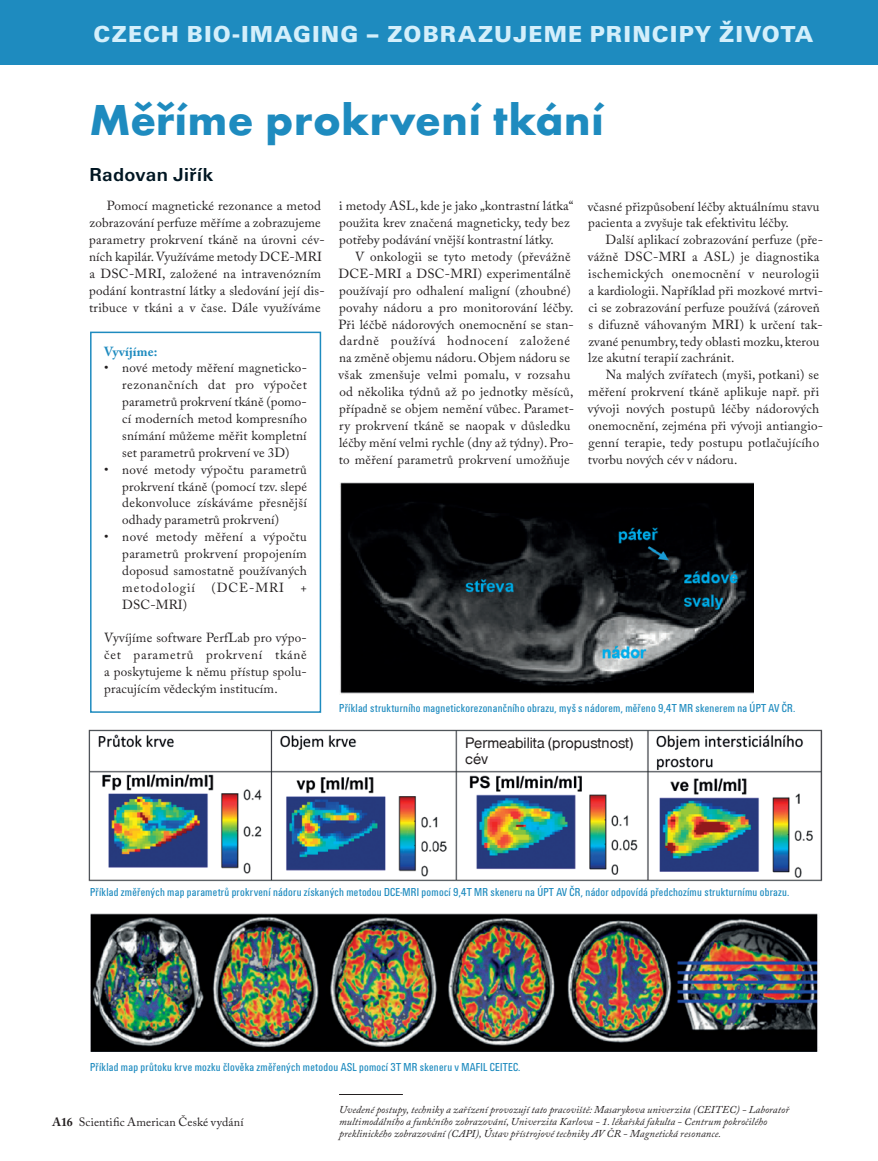
<style>
.page{position:relative;width:878px;height:1161px;background:#fff}
.page>*{position:absolute;margin:0;border:0;box-sizing:border-box;transform-origin:0 0}
.t1{font:700 45px "Futura TOT";letter-spacing:.015em;color:#1e8bbf}
.t2{font:24px "U001 TOT Blac";letter-spacing:.045em;color:#d4effb}
.t3{font:700 19.5px "U001 TOT";letter-spacing:.015em;color:#011622}
.t4{font:15.75px/16.5px "Nimbus Sans DEE";color:#231f20}
.t5{font:13.2px/17px "Adobe Caslon Pro";letter-spacing:.015em;color:#231f20}
.t6{font:700 13.2px "Adobe Caslon Pro";letter-spacing:.01em;color:#1e8bbf}
.t7{font:condensed 12px "U001 TOT";letter-spacing:.02em;color:#1e8bbf}
.t8{font:12px "Adobe Caslon Pro";letter-spacing:.015em;color:#231f20}
.t9{font:italic 10.5px/12px "Adobe Caslon Pro";letter-spacing:.01em;color:#231f20}
.s1{font-weight:700}
</style>
<div class="page">
<div style="left:0;top:0;width:878px;height:64px;background:#1e8bbf"></div>
<img style="left:88px;top:729px;width:734px;height:153px">
<img style="left:340px;top:483px;width:413px;height:211px">
<img style="left:90px;top:914px;width:729px;height:138px">
<div style="left:90px;top:332px;width:231px;height:381px;border:2px solid #1e8bbf"></div>
<div style="left:460px;top:733px;width:183px;height:37px;background:#fff"></div>
<hr style="left:339px;top:1094px;width:64px;height:1px;background:#231f20">
<h2 class="t2" style="left:93px;top:20px;width:721px">CZECH BIO-IMAGING – ZOBRAZUJEME PRINCIPY ŽIVOTA</h2>
<h1 class="t1" style="left:89px;top:92px;width:515px">Měříme prokrvení tkání</h1>
<h3 class="t3" style="left:89px;top:164px;width:125px">Radovan Jiřík</h3>
<p class="t5" style="left:89px;top:197px;width:237px;text-indent:18px">Pomocí magnetické rezonance a metod zobrazování perfuze měříme a zobrazujeme parametry prokrvení tkáně na úrovni cév&shy;ních kapilár. Využíváme metody DCE-MRI a DSC-MRI, založené na intravenózním podání kontrastní látky a sledování její dis&shy;tribuce v tkáni a v čase. Dále využíváme</p>
<p class="t5" style="left:339px;top:197px;width:236px">i metody ASL, kde je jako „kontrastní látka“ použita krev značená magneticky, tedy bez potřeby podávání vnější kontrastní látky.</p>
<p class="t5" style="left:338px;top:248px;width:237px;text-indent:17px">V onkologii se tyto metody (převážně DCE-MRI a DSC-MRI) experimentálně používají pro odhalení maligní (zhoubné) povahy nádoru a pro monitorování léčby.<br>Při léčbě nádorových onemocnění se stan&shy;dardně používá hodnocení založené na změně objemu nádoru. Objem nádoru se však zmenšuje velmi pomalu, v rozsahu od několika týdnů až po jednotky měsíců, případně se objem nemění vůbec. Paramet&shy;ry prokrvení tkáně se naopak v důsledku léčby mění velmi rychle (dny až týdny). Pro&shy;to měření parametrů prokrvení umožňuje</p>
<p class="t5" style="left:587px;top:197px;width:233px">včasné přizpůsobení léčby aktuálnímu stavu pacienta a zvyšuje tak efektivitu léčby.</p>
<p class="t5" style="left:587px;top:231px;width:237px;text-indent:18px">Další aplikací zobrazování perfuze (pře&shy;vážně DSC-MRI a ASL) je diagnostika ischemických onemocnění v neurologii a kardiologii. Například při mozkové mrtvi&shy;ci se zobrazování perfuze používá (zároveň s difuzně váhovaným MRI) k určení tak&shy;zvané penumbry, tedy oblasti mozku, kterou lze akutní terapií zachránit.</p>
<p class="t5" style="left:587px;top:366px;width:237px;text-indent:18px">Na malých zvířatech (myši, potkani) se měření prokrvení tkáně aplikuje např. při vývoji nových postupů léčby nádorových onemocnění, zejména při vývoji antiangio&shy;genní terapie, tedy postupu potlačujícího tvorbu nových cév v nádoru.</p>
<p class="t6" style="left:104px;top:343px;width:55px">Vyvíjíme:</p>
<p class="t5" style="left:122px;top:359px;width:186px;text-align:justify;text-indent:-18px">• nové metody měření magneticko&shy;rezonančních dat pro výpočet parametrů prokrvení tkáně (pomo&shy;cí moderních metod kompresního snímání můžeme měřit kompletní set parametrů prokrvení ve 3D)</p>
<p class="t5" style="left:122px;top:461px;width:186px;text-align:justify;text-indent:-18px">• nové metody výpočtu parametrů prokrvení tkáně (pomocí tzv. slepé dekonvoluce získáváme přesnější odhady parametrů prokrvení)</p>
<p class="t5" style="left:122px;top:528px;width:186px;text-align:justify;text-indent:-18px">• nové metody měření a výpočtu parametrů prokrvení propojením doposud samostatně používaných metodologií</p>
<p class="t5" style="left:211px;top:579px;width:97px">(DCE-MRI +</p>
<p class="t5" style="left:122px;top:596px;width:66px">DSC-MRI)</p>
<p class="t5" style="left:104px;top:629px;width:204px;text-align:justify">Vyvíjíme software PerfLab pro výpo&shy;čet parametrů prokrvení tkáně a poskytujeme k němu přístup spolu&shy;pracujícím vědeckým institucím.</p>
<p class="t7" style="left:339px;top:702px;width:458px">Příklad strukturního magnetickorezonančního obrazu, myš s nádorem, měřeno 9,4T MR skenerem na ÚPT AV ČR.</p>
<p class="t4" style="left:465px;top:734px;width:170px">Permeabilita (propustnost) cév</p>
<p class="t7" style="left:90px;top:885px;width:701px">Příklad změřených map parametrů prokrvení nádoru získaných metodou DCE-MRI pomocí 9,4T MR skeneru na ÚPT AV ČR, nádor odpovídá předchozímu strukturnímu obrazu.</p>
<p class="t7" style="left:90px;top:1060px;width:432px">Příklad map průtoku krve mozku člověka změřených metodou ASL pomocí 3T MR skeneru v MAFIL CEITEC.</p>
<p class="t8" style="left:52px;top:1114px;width:193px"><span class="s1">A16</span> Scientific American České vydání</p>
<p class="t9" style="left:339px;top:1103px;width:451px">Uvedené postupy, techniky a zařízení provozují tato pracoviště: Masarykova univerzita (CEITEC) - Laboratoř multimodálního a funkčního zobrazování, Univerzita Karlova - 1. lékařská fakulta - Centrum pokročilého preklinického zobrazování (CAPI), Ústav přístrojové techniky AV ČR - Magnetická resonance.</p>
</div>
